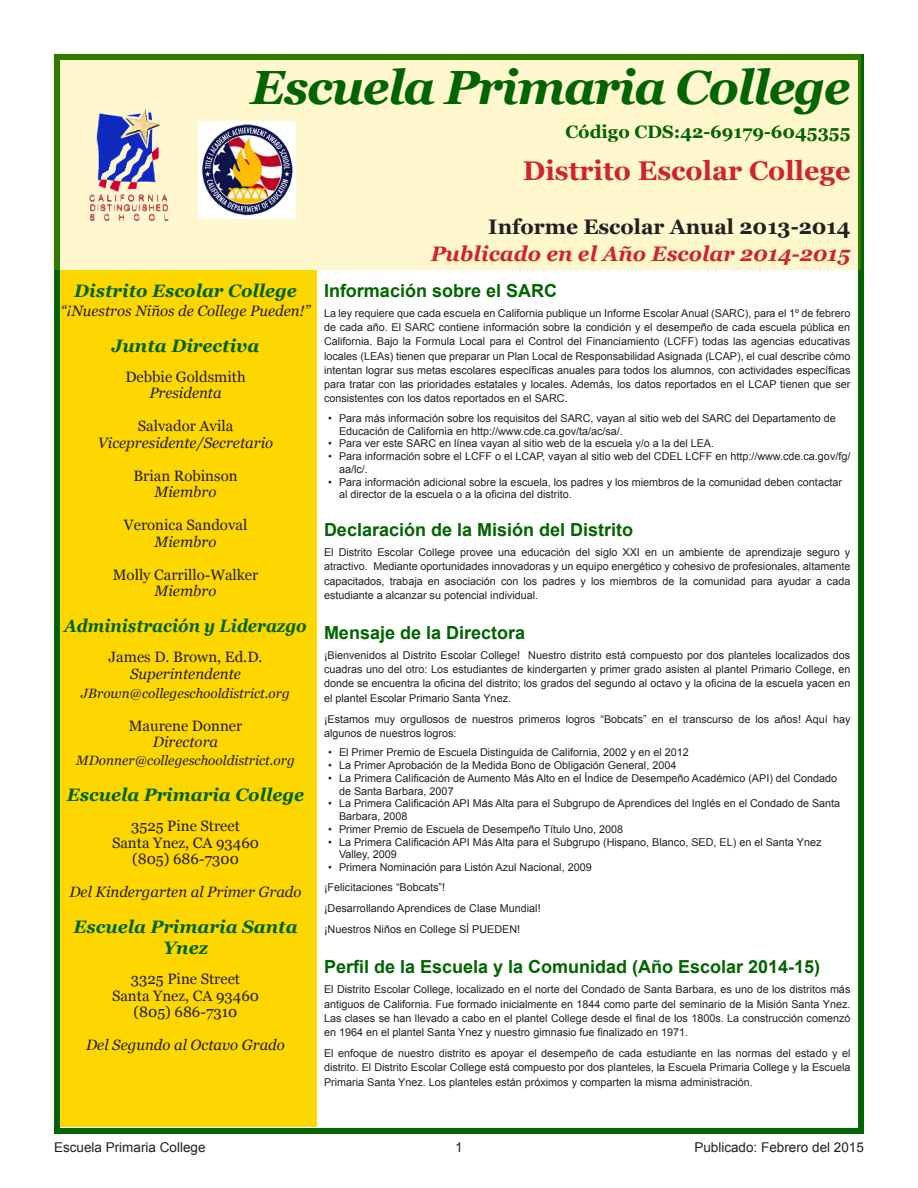
<style>
.page{position:relative;width:918px;height:1188px;background:#fff}
.page>*{position:absolute;margin:0;border:0;box-sizing:border-box;transform-origin:0 0}
.School_Header{font:italic 700 48px "Georgia";letter-spacing:-.03em;color:#006400}
.Report_Header{font:700 27px "Georgia";color:#d1232a}
.Report_Header-2{font:italic 700 21px "Georgia";color:#d1232a}
.Report_Header-3{font:700 21px "Georgia";color:#231f20}
.Element_Header{font:700 18px "Arial";color:#006400}
.Element_Subhead_-_Ce{font:italic 700 18px/21px "Georgia";color:#006400;text-align:center}
.Report_Header-4{font:700 18px "Georgia";color:#006400}
.Element_Subhead_-_Ce-2{font:italic 700 18px "Georgia";color:#006400;scale:.92 1}
.Body_Text_-_Centered{font:15px "Georgia";color:#231f20}
.Body_Text_-_Centered-2{font:italic 15px "Georgia";color:#231f20}
.Body_Text_-_Centered-3{font:italic 13.5px "Georgia";color:#231f20}
.FooterQuadRight{font:13.5px "Arial";color:#231f20}
.FooterQuadLeft{font:13.5px "Arial";color:#231f20}
.Page_Numbers{font:13.5px "Arial";color:#231f20}
.Body_Text_-_Left_Jus{font:10.8px/14.2px "Arial";color:#231f20;text-align:justify}
.Bullets_-_Indented{font:10.8px/12.8px "Arial";color:#231f20}
</style>
<div class="page">
<div style="left:54px;top:54px;width:810px;height:1080px;border:6px solid #006400"></div>
<div style="left:60px;top:270px;width:256px;height:857px;background:#ffd700"></div>
<div style="left:53px;top:53px;width:807px;height:217px;background:#fff7cd"></div>
<img style="left:199px;top:122px;width:96px;height:96px">
<img style="left:89px;top:109px;width:80px;height:113px">
<p class="School_Header" style="left:251px;top:56px;width:601px">Escuela Primaria College</p>
<p class="Report_Header-4" style="left:565px;top:121px;width:287px">Código CDS:42-69179-6045355</p>
<p class="Report_Header" style="left:523px;top:154px;width:329px">Distrito Escolar College</p>
<p class="Report_Header-3" style="left:488px;top:214px;width:364px">Informe Escolar Anual 2013-2014</p>
<p class="Report_Header-2" style="left:431px;top:240px;width:421px">Publicado en el Año Escolar 2014-2015</p>
<p class="Element_Subhead_-_Ce" style="left:74px;top:280px;width:224px">Distrito Escolar College</p>
<p class="Body_Text_-_Centered-2" style="left:61px;top:301px;width:251px">“¡Nuestros Niños de College Pueden!”</p>
<p class="Element_Subhead_-_Ce" style="left:112px;top:335px;width:149px">Junta Directiva</p>
<p class="Body_Text_-_Centered" style="left:125px;top:368px;width:122px">Debbie Goldsmith</p>
<p class="Body_Text_-_Centered-2" style="left:149px;top:384px;width:74px">Presidenta</p>
<p class="Body_Text_-_Centered" style="left:138px;top:417px;width:97px">Salvador Avila</p>
<p class="Body_Text_-_Centered-2" style="left:98px;top:433px;width:177px">Vicepresidente/Secretario</p>
<p class="Body_Text_-_Centered" style="left:134px;top:467px;width:106px">Brian Robinson</p>
<p class="Body_Text_-_Centered-2" style="left:155px;top:483px;width:63px">Miembro</p>
<p class="Body_Text_-_Centered" style="left:124px;top:516px;width:125px">Veronica Sandoval</p>
<p class="Body_Text_-_Centered-2" style="left:155px;top:532px;width:63px">Miembro</p>
<p class="Body_Text_-_Centered" style="left:113px;top:566px;width:147px">Molly Carrillo-Walker</p>
<p class="Body_Text_-_Centered-2" style="left:155px;top:582px;width:63px">Miembro</p>
<p class="Element_Subhead_-_Ce-2" style="left:64px;top:615px;width:265px">Administración y Liderazgo</p>
<p class="Body_Text_-_Centered" style="left:108px;top:648px;width:156px">James D. Brown, Ed.D.</p>
<p class="Body_Text_-_Centered-2" style="left:130px;top:664px;width:112px">Superintendente</p>
<p class="Body_Text_-_Centered-3" style="left:81px;top:685px;width:210px">JBrown@collegeschooldistrict.org</p>
<p class="Body_Text_-_Centered" style="left:129px;top:716px;width:115px">Maurene Donner</p>
<p class="Body_Text_-_Centered-2" style="left:153px;top:733px;width:67px">Directora</p>
<p class="Body_Text_-_Centered-3" style="left:76px;top:752px;width:220px">MDonner@collegeschooldistrict.org</p>
<p class="Element_Subhead_-_Ce" style="left:67px;top:785px;width:239px">Escuela Primaria College</p>
<p class="Body_Text_-_Centered" style="left:131px;top:817px;width:110px">3525 Pine Street</p>
<p class="Body_Text_-_Centered" style="left:112px;top:833px;width:149px">Santa Ynez, CA 93460</p>
<p class="Body_Text_-_Centered" style="left:132px;top:850px;width:108px">(805) 686-7300</p>
<p class="Body_Text_-_Centered-2" style="left:69px;top:883px;width:234px">Del Kindergarten al Primer Grado</p>
<p class="Element_Subhead_-_Ce" style="left:74px;top:917px;width:226px">Escuela Primaria Santa<br>Ynez</p>
<p class="Body_Text_-_Centered" style="left:131px;top:970px;width:111px">3325 Pine Street</p>
<p class="Body_Text_-_Centered" style="left:112px;top:986px;width:149px">Santa Ynez, CA 93460</p>
<p class="Body_Text_-_Centered" style="left:134px;top:1003px;width:105px">(805) 686-7310</p>
<p class="Body_Text_-_Centered-2" style="left:86px;top:1036px;width:200px">Del Segundo al Octavo Grado</p>
<p class="Element_Header" style="left:324px;top:278px;width:235px">Información sobre el SARC</p>
<p class="Body_Text_-_Left_Jus" style="left:324px;top:306px;width:528px">La ley requiere que cada escuela en California publique un Informe Escolar Anual (SARC), para el 1º de febrero de cada año. El SARC contiene información sobre la condición y el desempeño de cada escuela pública en California. Bajo la Formula Local para el Control del Financiamiento (LCFF) todas las agencias educativas locales (LEAs) tienen que preparar un Plan Local de Responsabilidad Asignada (LCAP), el cual describe cómo intentan lograr sus metas escolares específicas anuales para todos los alumnos, con actividades específicas para tratar con las prioridades estatales y locales. Además, los datos reportados en el LCAP tienen que ser consistentes con los datos reportados en el SARC.</p>
<p class="Bullets_-_Indented" style="left:339px;top:412px;width:498px;text-indent:-11px">• Para más información sobre los requisitos del SARC, vayan al sitio web del SARC del Departamento de<br>Educación de California en http://www.cde.ca.gov/ta/ac/sa/.</p>
<p class="Bullets_-_Indented" style="left:328px;top:437px;width:387px">• Para ver este SARC en línea vayan al sitio web de la escuela y/o a la del LEA.</p>
<p class="Bullets_-_Indented" style="left:339px;top:450px;width:513px;text-indent:-11px">• Para información sobre el LCFF o el LCAP, vayan al sitio web del CDEL LCFF en http://www.cde.ca.gov/fg/ aa/lc/.</p>
<p class="Bullets_-_Indented" style="left:339px;top:476px;width:505px;text-indent:-11px">• Para información adicional sobre la escuela, los padres y los miembros de la comunidad deben contactar al director de la escuela o a la oficina del distrito.</p>
<p class="Element_Header" style="left:324px;top:518px;width:311px">Declaración de la Misión del Distrito</p>
<p class="Body_Text_-_Left_Jus" style="left:324px;top:545px;width:528px">El Distrito Escolar College provee una educación del siglo XXI en un ambiente de aprendizaje seguro y atractivo. Mediante oportunidades innovadoras y un equipo energético y cohesivo de profesionales, altamente capacitados, trabaja en asociación con los padres y los miembros de la comunidad para ayudar a cada estudiante a alcanzar su potencial individual.</p>
<p class="Element_Header" style="left:324px;top:620px;width:203px">Mensaje de la Directora</p>
<p class="Body_Text_-_Left_Jus" style="left:324px;top:648px;width:528px">¡Bienvenidos al Distrito Escolar College! Nuestro distrito está compuesto por dos planteles localizados dos cuadras uno del otro: Los estudiantes de kindergarten y primer grado asisten al plantel Primario College, en donde se encuentra la oficina del distrito; los grados del segundo al octavo y la oficina de la escuela yacen en el plantel Escolar Primario Santa Ynez.</p>
<p class="Body_Text_-_Left_Jus" style="left:324px;top:712px;width:528px">¡Estamos muy orgullosos de nuestros primeros logros “Bobcats” en el transcurso de los años! Aquí hay algunos de nuestros logros:</p>
<p class="Bullets_-_Indented" style="left:328px;top:746px;width:362px">• El Primer Premio de Escuela Distinguida de California, 2002 y en el 2012</p>
<p class="Bullets_-_Indented" style="left:328px;top:759px;width:350px">• La Primer Aprobación de la Medida Bono de Obligación General, 2004</p>
<p class="Bullets_-_Indented" style="left:339px;top:772px;width:500px;text-indent:-11px">• La Primera Calificación de Aumento Más Alto en el Índice de Desempeño Académico (API) del Condado de Santa Barbara, 2007</p>
<p class="Bullets_-_Indented" style="left:339px;top:797px;width:503px;text-indent:-11px">• La Primera Calificación API Más Alta para el Subgrupo de Aprendices del Inglés en el Condado de Santa<br>Barbara, 2008</p>
<p class="Bullets_-_Indented" style="left:328px;top:823px;width:297px">• Primer Premio de Escuela de Desempeño Título Uno, 2008</p>
<p class="Bullets_-_Indented" style="left:339px;top:836px;width:484px;text-indent:-11px">• La Primera Calificación API Más Alta para el Subgrupo (Hispano, Blanco, SED, EL) en el Santa Ynez<br>Valley, 2009</p>
<p class="Bullets_-_Indented" style="left:328px;top:861px;width:265px">• Primera Nominación para Listón Azul Nacional, 2009</p>
<p class="Body_Text_-_Left_Jus" style="left:324px;top:881px;width:123px">¡Felicitaciones “Bobcats”!</p>
<p class="Body_Text_-_Left_Jus" style="left:324px;top:902px;width:218px">¡Desarrollando Aprendices de Clase Mundial!</p>
<p class="Body_Text_-_Left_Jus" style="left:324px;top:923px;width:198px">¡Nuestros Niños en College SÍ PUEDEN!</p>
<p class="Element_Header" style="left:324px;top:955px;width:498px">Perfil de la Escuela y la Comunidad (Año Escolar 2014-15)</p>
<p class="Body_Text_-_Left_Jus" style="left:324px;top:983px;width:528px">El Distrito Escolar College, localizado en el norte del Condado de Santa Barbara, es uno de los distritos más antiguos de California. Fue formado inicialmente en 1844 como parte del seminario de la Misión Santa Ynez.<br>Las clases se han llevado a cabo en el plantel College desde el final de los 1800s. La construcción comenzó en 1964 en el plantel Santa Ynez y nuestro gimnasio fue finalizado en 1971.</p>
<p class="Body_Text_-_Left_Jus" style="left:324px;top:1046px;width:528px">El enfoque de nuestro distrito es apoyar el desempeño de cada estudiante en las normas del estado y el distrito. El Distrito Escolar College está compuesto por dos planteles, la Escuela Primaria College y la Escuela Primaria Santa Ynez. Los planteles están próximos y comparten la misma administración.</p>
<p class="FooterQuadLeft" style="left:54px;top:1138px;width:153px">Escuela Primaria College</p>
<p class="Page_Numbers" style="left:455px;top:1138px;width:9px">1</p>
<p class="FooterQuadRight" style="left:694px;top:1138px;width:171px">Publicado: Febrero del 2015</p>
</div>
